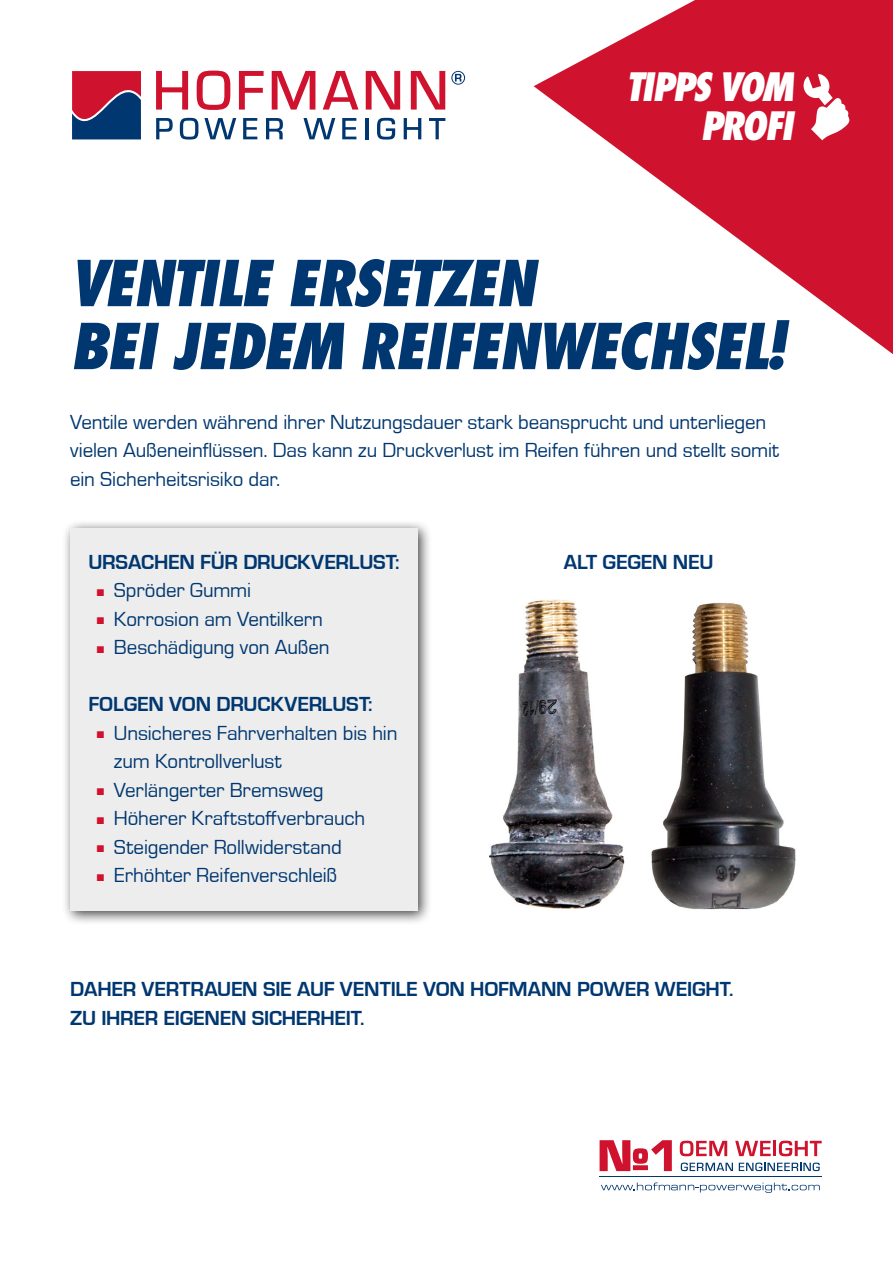
<style>
.page{position:relative;width:893px;height:1263px;background:#fff}
.page>*{position:absolute;margin:0;border:0;box-sizing:border-box;transform-origin:0 0}
.t1{font:italic 800 condensed 61.5px/63px "Futura";letter-spacing:-.025em;color:#003770}
.t2{font:italic 800 condensed 38.03px/39.7px "Futura";letter-spacing:-.05em;color:#fff;text-align:right}
.t3{font:21px/28.5px "Eurostile";letter-spacing:-.005em;color:#003770}
.t4{font:700 21px/28.5px "Eurostile";letter-spacing:-.01em;color:#003770}
.s1{color:#cf122d}
</style>
<div class="page">
<svg style="left:600px;top:1140px;width:72px;height:31px"></svg>
<hr style="left:600px;top:1176px;width:222px;height:1px;background:#003770">
<svg style="left:601px;top:1182px;width:219px;height:11px"></svg>
<svg style="left:680px;top:1141px;width:47px;height:15px"></svg>
<svg style="left:735px;top:1141px;width:36px;height:15px"></svg>
<hr style="left:773px;top:1141px;width:3px;height:15px;background:#cf122d">
<svg style="left:779px;top:1141px;width:43px;height:15px"></svg>
<svg style="left:681px;top:1162px;width:52px;height:9px"></svg>
<svg style="left:739px;top:1162px;width:81px;height:9px"></svg>
<svg style="left:156px;top:71px;width:32px;height:39px"></svg>
<svg style="left:197px;top:71px;width:33px;height:39px"></svg>
<svg style="left:239px;top:71px;width:25px;height:39px"></svg>
<svg style="left:272px;top:71px;width:43px;height:39px"></svg>
<svg style="left:323px;top:71px;width:35px;height:39px"></svg>
<svg style="left:366px;top:71px;width:34px;height:39px"></svg>
<svg style="left:411px;top:71px;width:34px;height:39px"></svg>
<svg style="left:156px;top:118px;width:17px;height:21px"></svg>
<svg style="left:180px;top:118px;width:18px;height:22px"></svg>
<svg style="left:204px;top:118px;width:32px;height:21px"></svg>
<svg style="left:243px;top:118px;width:14px;height:21px"></svg>
<svg style="left:266px;top:118px;width:17px;height:21px"></svg>
<svg style="left:303px;top:118px;width:32px;height:21px"></svg>
<svg style="left:342px;top:118px;width:14px;height:21px"></svg>
<hr style="left:365px;top:118px;width:3px;height:21px;background:#003770">
<svg style="left:377px;top:118px;width:18px;height:22px"></svg>
<svg style="left:404px;top:118px;width:17px;height:21px"></svg>
<svg style="left:429px;top:118px;width:16px;height:21px"></svg>
<svg style="left:451px;top:71px;width:14px;height:14px"></svg>
<svg style="left:72px;top:71px;width:69px;height:69px;background:#6e2e56"></svg>
<svg style="left:534px;top:0;width:359px;height:354px;fill:#cf122d"></svg>
<div style="left:61px;top:520px;width:372px;height:405px;background:#000;opacity:.75"></div>
<div style="left:70px;top:528px;width:348px;height:383px;background:#ededed"></div>
<svg style="left:802px;top:74px;width:49px;height:66px"></svg>
<img style="left:490px;top:599px;width:135px;height:310px">
<img style="left:651px;top:602px;width:145px;height:308px">
<h2 class="t2" style="left:625px;top:66px;width:169px">TIPPS VOM<br>PROFI</h2>
<h1 class="t1" style="left:70px;top:251px;width:716px">VENTILE ERSETZEN<br>BEI JEDEM REIFENWECHSEL!</h1>
<p class="t3" style="left:70px;top:407px;width:710px">Ventile werden während ihrer Nutzungsdauer stark beansprucht und unterliegen vielen Außeneinflüssen. Das kann zu Druckverlust im Reifen führen und stellt somit ein Sicherheitsrisiko dar.</p>
<p class="t4" style="left:88px;top:546px;width:312px">URSACHEN FÜR DRUCKVERLUST:</p>
<p class="t3" style="left:97px;top:575px;width:156px"><span class="s1">■</span> Spröder Gummi</p>
<p class="t3" style="left:97px;top:603px;width:227px"><span class="s1">■</span> Korrosion am Ventilkern</p>
<p class="t3" style="left:97px;top:632px;width:234px"><span class="s1">■</span> Beschädigung von Außen</p>
<p class="t4" style="left:88px;top:689px;width:286px">FOLGEN VON DRUCKVERLUST:</p>
<p class="t3" style="left:114px;top:717px;width:285px;text-indent:-17px"><span class="s1">■</span> Unsicheres Fahrverhalten bis hin zum Kontrollverlust</p>
<p class="t3" style="left:97px;top:774px;width:228px"><span class="s1">■</span> Verlängerter Bremsweg</p>
<p class="t3" style="left:97px;top:803px;width:270px"><span class="s1">■</span> Höherer Kraftstoffverbrauch</p>
<p class="t3" style="left:97px;top:831px;width:246px"><span class="s1">■</span> Steigender Rollwiderstand</p>
<p class="t3" style="left:97px;top:860px;width:242px"><span class="s1">■</span> Erhöhter Reifenverschleiß</p>
<p class="t4" style="left:564px;top:546px;width:151px">ALT GEGEN NEU</p>
<p class="t4" style="left:70px;top:974px;width:665px">DAHER VERTRAUEN SIE AUF VENTILE VON HOFMANN POWER WEIGHT.<br>ZU IHRER EIGENEN SICHERHEIT.</p>
</div>
